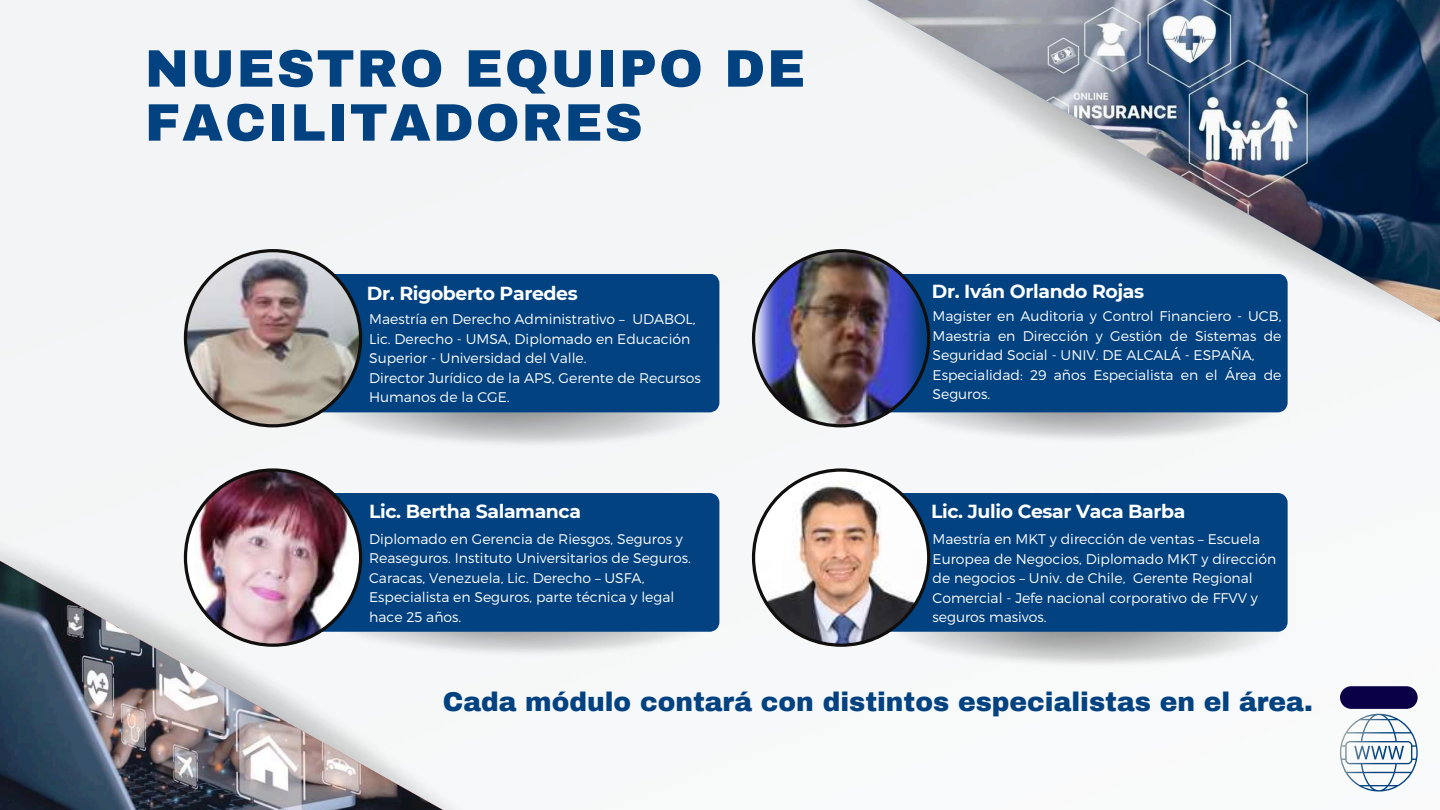
<style>
.page{position:relative;width:1440px;height:810px;background:#fff}
.page>*{position:absolute;margin:0;border:0;box-sizing:border-box;transform-origin:0 0}
.t1{font:900 52.8px/54px "Archivo";letter-spacing:.035em;color:#024281}
.t2{font:900 26.5px "Archivo";color:#024281}
.t3{font:700 18.9px "Montserrat";letter-spacing:-.02em;color:#fff}
.t4{font:300 14px/19.5px "Montserrat";color:#fff}
</style>
<div class="page">
<div style="left:0;top:446px;width:627px;height:364px;background:#f5f6f7"></div>
<div style="left:759px;top:0;width:681px;height:405px;background:#f4f5f6"></div>
<img style="left:867px;top:0;width:573px;height:322px">
<img style="left:325px;top:412px;width:393px;height:36px">
<img style="left:893px;top:412px;width:393px;height:32px">
<img style="left:443px;top:632px;width:275px;height:25px">
<div style="left:362px;top:274px;width:357px;height:138px;background:#024281"></div>
<img style="left:184px;top:249px;width:178px;height:178px">
<div style="left:930px;top:274px;width:358px;height:138px;background:#024281"></div>
<img style="left:752px;top:249px;width:178px;height:178px">
<div style="left:362px;top:493px;width:357px;height:139px;background:#024281"></div>
<img style="left:184px;top:468px;width:178px;height:91px">
<div style="left:930px;top:493px;width:358px;height:139px;background:#024281"></div>
<img style="left:752px;top:468px;width:178px;height:179px">
<img style="left:0;top:559px;width:443px;height:251px">
<svg style="left:1340px;top:686px;width:78px;height:105px"></svg>
<h1 class="t1" style="left:145px;top:42px;width:662px">NUESTRO EQUIPO DE<br>FACILITADORES</h1>
<h3 class="t3" style="left:367px;top:282px;width:212px">Dr. Rigoberto Paredes</h3>
<p class="t4" style="left:369px;top:309px;width:333px">Maestría en Derecho Administrativo – UDABOL, Lic. Derecho - UMSA, Diplomado en Educación Superior - Universidad del Valle.<br>Director Jurídico de la APS, Gerente de Recursos Humanos de la CGE.</p>
<h3 class="t3" style="left:369px;top:500px;width:213px">Lic. Bertha Salamanca</h3>
<p class="t4" style="left:369px;top:528px;width:323px">Diplomado en Gerencia de Riesgos, Seguros y Reaseguros. Instituto Universitarios de Seguros.<br>Caracas, Venezuela, Lic. Derecho – USFA, Especialista en Seguros, parte técnica y legal hace 25 años.</p>
<h3 class="t3" style="left:932px;top:280px;width:214px">Dr. Iván Orlando Rojas</h3>
<p class="t4" style="left:933px;top:306px;width:350px">Magister en Auditoria y Control Financiero - UCB, Maestria en Dirección y Gestión de Sistemas de Seguridad Social - UNIV. DE ALCALÁ - ESPAÑA, Especialidad: 29 años Especialista en el Área de Seguros.</p>
<h3 class="t3" style="left:931px;top:500px;width:256px">Lic. Julio Cesar Vaca Barba</h3>
<p class="t4" style="left:933px;top:529px;width:345px">Maestría en MKT y dirección de ventas – Escuela Europea de Negocios, Diplomado MKT y dirección de negocios – Univ. de Chile, Gerente Regional Comercial - Jefe nacional corporativo de FFVV y seguros masivos.</p>
<h2 class="t2" style="left:443px;top:688px;width:872px">Cada módulo contará con distintos especialistas en el área.</h2>
</div>
